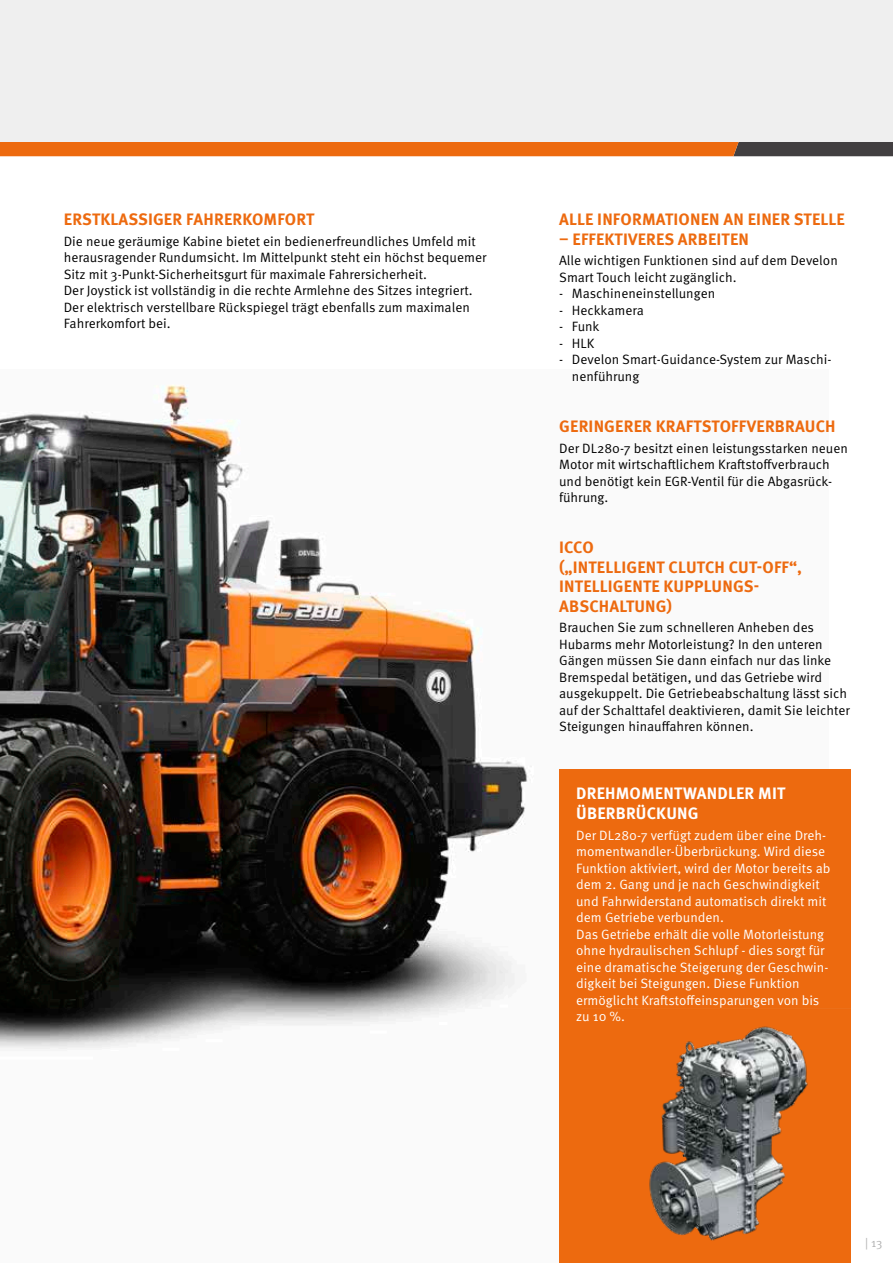
<style>
.page{position:relative;width:893px;height:1263px;background:#fff}
.page>*{position:absolute;margin:0;border:0;box-sizing:border-box;transform-origin:0 0}
.t1{font:700 16.5px/19.5px "Meta Pro";letter-spacing:.01em;color:#ed6a0f}
.t2{font:700 16.5px/19.5px "Meta Pro";letter-spacing:.01em;color:#fff}
.t3{font:13.5px/16.5px "Meta Pro Norm";color:#000}
.t4{font:13.5px/16.5px "Meta Pro Norm";color:#fff}
.t5{font:12px "Meta Pro Norm";color:#b2b2b2}
</style>
<div class="page">
<img style="left:0;top:385px;width:828px;height:664px">
<svg style="left:0;top:141px;width:893px;height:15px;background:#d16b26"></svg>
<div style="left:0;top:0;width:893px;height:141px;background:#efefef"></div>
<div style="left:559px;top:770px;width:291px;height:493px;background:#ed6a0f"></div>
<img style="left:649px;top:1026px;width:159px;height:215px">
<p class="t1" style="left:64px;top:209px;width:252px">ERSTKLASSIGER FAHRERKOMFORT</p>
<p class="t3" style="left:64px;top:232px;width:424px">Die neue geräumige Kabine bietet ein bedienerfreundliches Umfeld mit herausragender Rundumsicht. Im Mittelpunkt steht ein höchst bequemer Sitz mit 3-Punkt-Sicherheitsgurt für maximale Fahrersicherheit.<br>Der Joystick ist vollständig in die rechte Armlehne des Sitzes integriert.<br>Der elektrisch verstellbare Rückspiegel trägt ebenfalls zum maximalen Fahrerkomfort bei.</p>
<p class="t1" style="left:559px;top:209px;width:287px">ALLE INFORMATIONEN AN EINER STELLE</p>
<p class="t1" style="left:559px;top:228px;width:191px">– EFFEKTIVERES ARBEITEN</p>
<p class="t3" style="left:559px;top:251px;width:280px">Alle wichtigen Funktionen sind auf dem Develon<br>Smart Touch leicht zugänglich.</p>
<p class="t3" style="left:559px;top:284px;width:158px">- Maschineneinstellungen</p>
<p class="t3" style="left:559px;top:301px;width:86px">- Heckkamera</p>
<p class="t3" style="left:559px;top:317px;width:42px">- Funk</p>
<p class="t3" style="left:559px;top:334px;width:37px">- HLK</p>
<p class="t3" style="left:572px;top:350px;width:261px;text-indent:-13px">- Develon Smart-Guidance-System zur Maschi&shy;nenführung</p>
<p class="t1" style="left:559px;top:415px;width:278px">GERINGERER KRAFTSTOFFVERBRAUCH</p>
<p class="t3" style="left:559px;top:439px;width:290px">Der DL280-7 besitzt einen leistungsstarken neuen Motor mit wirtschaftlichem Kraftstoffverbrauch und benötigt kein EGR-Ventil für die Abgasrück&shy;führung.</p>
<p class="t1" style="left:559px;top:537px;width:244px">ICCO<br>(„INTELLIGENT CLUTCH CUT-OFF“,<br>INTELLIGENTE KUPPLUNGS-<br>ABSCHALTUNG)</p>
<p class="t3" style="left:559px;top:619px;width:292px">Brauchen Sie zum schnelleren Anheben des Hubarms mehr Motorleistung? In den unteren Gängen müssen Sie dann einfach nur das linke Bremspedal betätigen, und das Getriebe wird ausgekuppelt. Die Getriebeabschaltung lässt sich auf der Schalttafel deaktivieren, damit Sie leichter Steigungen hinauffahren können.</p>
<p class="t2" style="left:576px;top:783px;width:211px">DREHMOMENTWANDLER MIT<br>ÜBERBRÜCKUNG</p>
<p class="t4" style="left:576px;top:826px;width:256px">Der DL280-7 verfügt zudem über eine Dreh&shy;momentwandler-Überbrückung. Wird diese Funktion aktiviert, wird der Motor bereits ab dem 2. Gang und je nach Geschwindigkeit und Fahrwiderstand automatisch direkt mit dem Getriebe verbunden.<br>Das Getriebe erhält die volle Motorleistung ohne hydraulischen Schlupf - dies sorgt für eine dramatische Steigerung der Geschwin&shy;digkeit bei Steigungen. Diese Funktion ermöglicht Kraftstoffeinsparungen von bis zu 10 %.</p>
<p class="t5" style="left:865px;top:1233px;width:19px">| 13</p>
</div>
